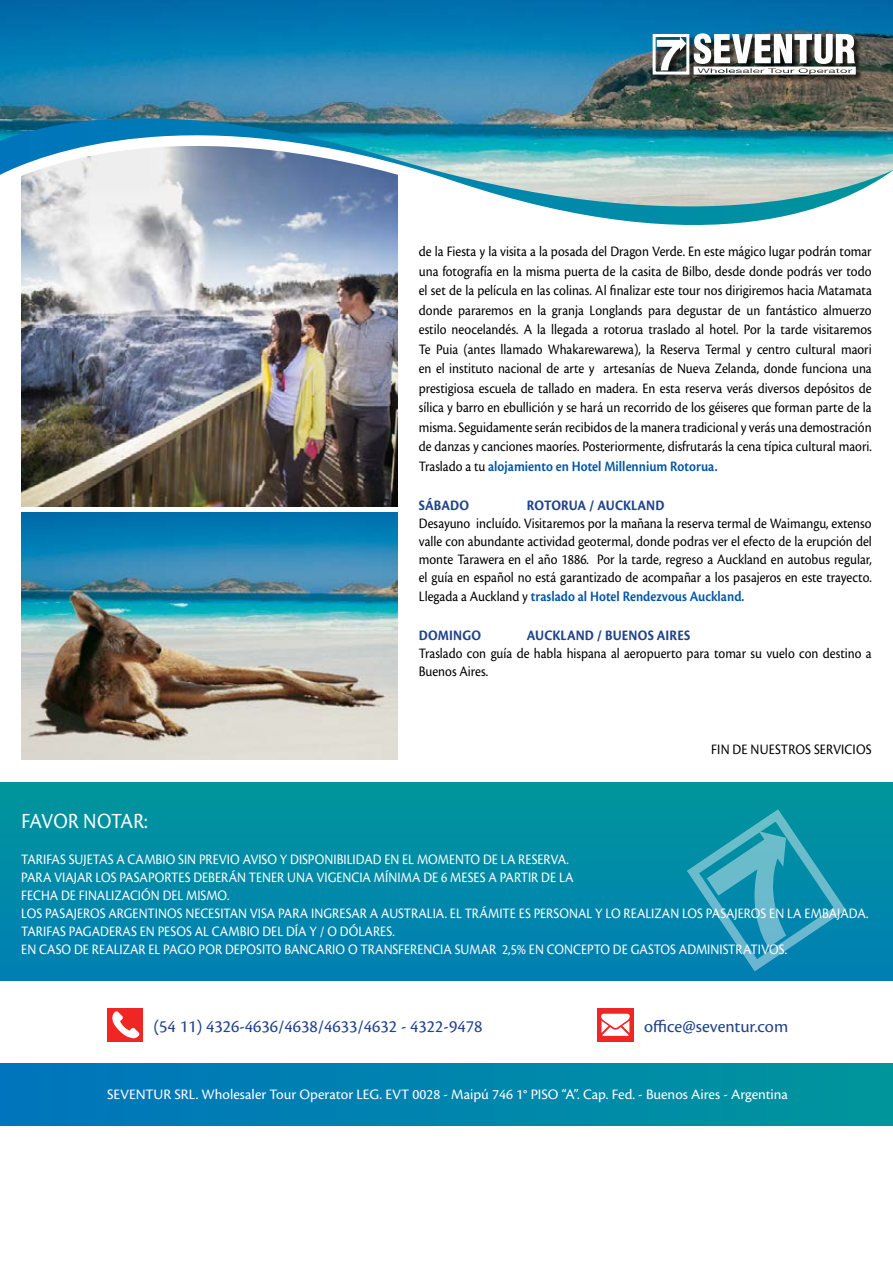
<style>
.page{position:relative;width:893px;height:1263px;background:#fff}
.page>*{position:absolute;margin:0;border:0;box-sizing:border-box;transform-origin:0 0}
.t1{font:22.5px "Cronos Pro";letter-spacing:-.01em;color:#fff;scale:.9 1}
.t2{font:18px "Cronos Pro";color:#20438b}
.t3{font:15px/19.5px "Cronos Pro";color:#000;text-align:justify;scale:.9 1}
.t4{font:15px/18px "Cronos Pro";color:#fff;scale:.9 1}
.t5{font:15px "Cronos Pro";color:#fff}
.t6{font:600 15px "Cronos Pro";color:#0055a7;scale:.9 1}
.t7{font:700 15px "Cronos Pro";letter-spacing:.015em;color:#20438b;scale:.9 1}
.s1{font-weight:600;color:#0055a7}
.s2{font-weight:400;color:#000}
</style>
<div class="page">
<img style="left:21px;top:307px;width:377px;height:199px">
<img style="left:21px;top:512px;width:377px;height:247px">
<svg style="left:21px;top:267px;width:377px;height:40px;background:#bdbcbd"></svg>
<svg style="left:21px;top:208px;width:794px;height:59px"></svg>
<img style="left:0;top:0;width:893px;height:208px">
<div style="left:653px;top:34px;width:211px;height:49px;background:#000;opacity:.77"></div>
<div style="left:653px;top:34px;width:36px;height:41px;border:3px solid #fff"></div>
<svg style="left:657px;top:37px;width:29px;height:33px"></svg>
<svg style="left:694px;top:33px;width:162px;height:42px"></svg>
<div style="left:0;top:782px;width:893px;height:198px;background:#008ba8"></div>
<svg style="left:687px;top:809px;width:159px;height:163px"></svg>
<div style="left:0;top:1063px;width:893px;height:63px;background:linear-gradient(to right,#0074bd,#00959c)"></div>
<div style="left:597px;top:1008px;width:37px;height:34px;background:#ef2623"></div>
<svg style="left:601px;top:1014px;width:29px;height:22px"></svg>
<div style="left:107px;top:1008px;width:36px;height:34px;background:#ef2623"></div>
<svg style="left:112px;top:1011px;width:28px;height:28px"></svg>
<p class="t3" style="left:419px;top:242px;width:505px">de la Fiesta y la visita a la posada del Dragon Verde. En este mágico lugar podrán tomar una fotografía en la misma puerta de la casita de Bilbo, desde donde podrás ver todo el set de la película en las colinas. Al finalizar este tour nos dirigiremos hacia Matamata donde pararemos en la granja Longlands para degustar de un fantástico almuerzo estilo neocelandés. A la llegada a rotorua traslado al hotel. Por la tarde visitaremos Te Puia (antes llamado Whakarewarewa), la Reserva Termal y centro cultural maori en el instituto nacional de arte y artesanías de Nueva Zelanda, donde funciona una prestigiosa escuela de tallado en madera. En esta reserva verás diversos depósitos de sílica y barro en ebullición y se hará un recorrido de los géiseres que forman parte de la misma. Seguidamente serán recibidos de la manera tradicional y verás una demostración de danzas y canciones maoríes. Posteriormente, disfrutarás la cena típica cultural maori.<br>Traslado a tu <span class="s1">alojamiento en Hotel Millennium Rotorua.</span></p>
<p class="t7" style="left:419px;top:496px;width:10px">SÁBA</p>
<p class="t7" style="left:450px;top:496px;width:23px">DO</p>
<p class="t7" style="left:527px;top:496px;width:89px">ROTORUA / AUCKLAN</p>
<p class="t7" style="left:655px;top:496px;width:12px">D</p>
<p class="t3" style="left:419px;top:514px;width:505px;line-height:18px">Desayuno incluído. Visitaremos por la mañana la reserva termal de Waimangu, extenso valle con abundante actividad geotermal, donde podras ver el efecto de la erupción del monte Tarawera en el año 1886. Por la tarde, regreso a Auckland en autobus regular, el guía en español no está garantizado de acompañar a los pasajeros en este trayecto.</p>
<p class="t6" style="left:419px;top:588px;width:363px"><span class="s2">Llegada a Auckland y</span> traslado al Hotel Rendezvous Auckland.</p>
<p class="t7" style="left:419px;top:627px;width:70px">DOMINGO</p>
<p class="t7" style="left:527px;top:627px;width:11px">AUCKLAN</p>
<p class="t7" style="left:585px;top:627px;width:119px">D / BUENOS AIRES</p>
<p class="t3" style="left:419px;top:645px;width:505px;line-height:18px">Traslado con guía de habla hispana al aeropuerto para tomar su vuelo con destino a<br>Buenos Aires.</p>
<p class="t3" style="left:711px;top:740px;width:73px">fin de nuestros</p>
<p class="t3" style="left:814px;top:740px;width:9px">serv</p>
<p class="t3" style="left:841px;top:740px;width:26px">icios</p>
<h1 class="t1" style="left:21px;top:808px;width:142px">FAVOR NOTAR:</h1>
<p class="t4" style="left:21px;top:850px;width:943px">TARIFAS SUJETAS A CAMBIO SIN PREVIO AVISO Y DISPONIBILIDAD EN EL MOMENTO DE LA RESERVA.<br>PARA VIAJAR LOS PASAPORTES DEBERÁN TENER UNA VIG ENCIA MÍNIMA DE 6 MESES A PARTIR DE LA<br>FECHA DE FINALIZACIÓN DEL MISMO.<br>LOS PASAJEROS ARGENTINOS NECESITAN VISA PARA INGRESAR A AUSTRALIA. EL TRÁMITE ES PERSONAL Y LO REALIZAN LOS PASAJEROS EN LA EMBAJADA.<br>TARIFAS PAGADERAS EN PESOS AL CAMBIO DEL DÍA Y / O DÓLARES.<br>EN CASO DE REALIZAR EL PAGO POR DEPOSITO BANCARIO O TRANSFERENCIA SUMAR 2,5% EN CONCEPTO DE GASTOS ADMINISTRATIVOS.</p>
<p class="t2" style="left:153px;top:1016px;width:331px">(54 11) 4326-4636/4638/4633/4632 - 4322-9478</p>
<p class="t2" style="left:644px;top:1016px;width:146px">office@seventur.com</p>
<p class="t5" style="left:107px;top:1086px;width:682px">SEVENTUR SRL. Wholesaler Tour Operator LEG. EVT 0028 - Maipú 746 1° PISO “A”. Cap. Fed. - Buenos Aires - Argentina</p>
</div>
